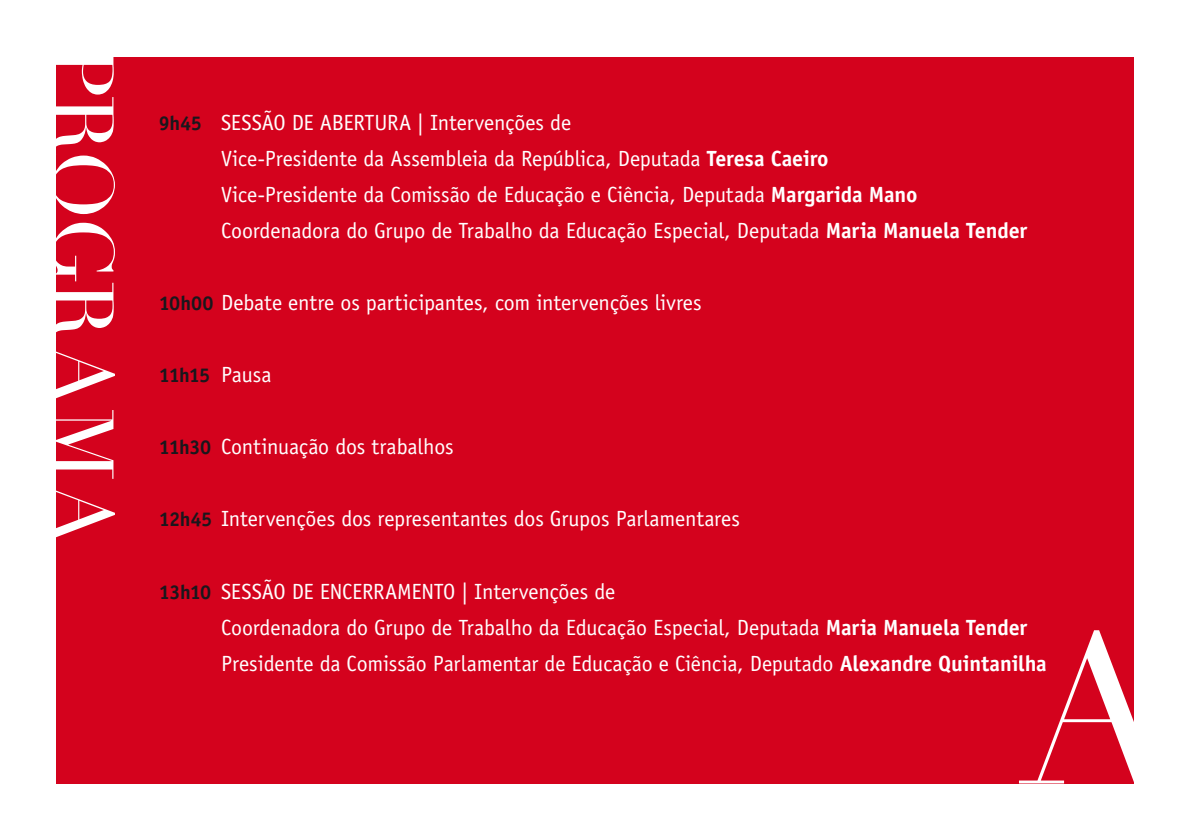
<style>
.page{position:relative;width:1191px;height:840px;background:#fff}
.page>*{position:absolute;margin:0;border:0;box-sizing:border-box;transform-origin:0 0}
.t1{font:84px "Didot";letter-spacing:-.035em;color:#fff}
.t2{font:22px/36px "Officina Sans";letter-spacing:-.01em;color:#fff}
.t3{font:700 20px "Officina Sans";letter-spacing:-.045em;color:#1a171c}
.s1{font-weight:700;font-size:20px;color:#1a171c}
.s2{font-weight:700}
.s3{font-weight:400;font-size:22px;color:#fff}
</style>
<div class="page">
<div style="left:57px;top:57px;width:1077px;height:725px;background:#d4021d"></div>
<svg style="left:1019px;top:630px;width:115px;height:153px"></svg>
<h1 class="t1" style="left:133px;top:45px;width:502px;rotate:90deg">PROGRAMA</h1>
<p class="t2" style="left:221px;top:104px;width:807px;text-indent:-62px"><span class="s1">9h45</span> SESSÃO DE ABERTURA | Intervenções de<br>Vice-Presidente da Assembleia da República, Deputada <span class="s2">Teresa Caeiro<br></span>Vice-Presidente da Comissão de Educação e Ciência, Deputada <span class="s2">Margarida Mano </span>Coordenadora do Grupo de Trabalho da Educação Especial, Deputada <span class="s2">Maria Manuela Tender</span></p>
<p class="t2" style="left:159px;top:284px;width:544px"><span class="s1">10h00</span> Debate entre os participantes, com intervenções livres</p>
<p class="t3" style="left:159px;top:363px;width:114px">11h15 <span class="s3">Pausa</span></p>
<p class="t2" style="left:159px;top:428px;width:296px"><span class="s1">11h30</span> Continuação dos trabalhos</p>
<p class="t2" style="left:159px;top:500px;width:582px"><span class="s1">12h45</span> Intervenções dos representantes dos Grupos Parlamentares</p>
<p class="t2" style="left:221px;top:572px;width:827px;text-indent:-62px"><span class="s1">13h10</span> SESSÃO DE ENCERRAMENTO | Intervenções de<br>Coordenadora do Grupo de Trabalho da Educação Especial, Deputada <span class="s2">Maria Manuela Tender<br></span>Presidente da Comissão Parlamentar de Educação e Ciência, Deputado <span class="s2">Alexandre Quintanilha</span></p>
</div>
